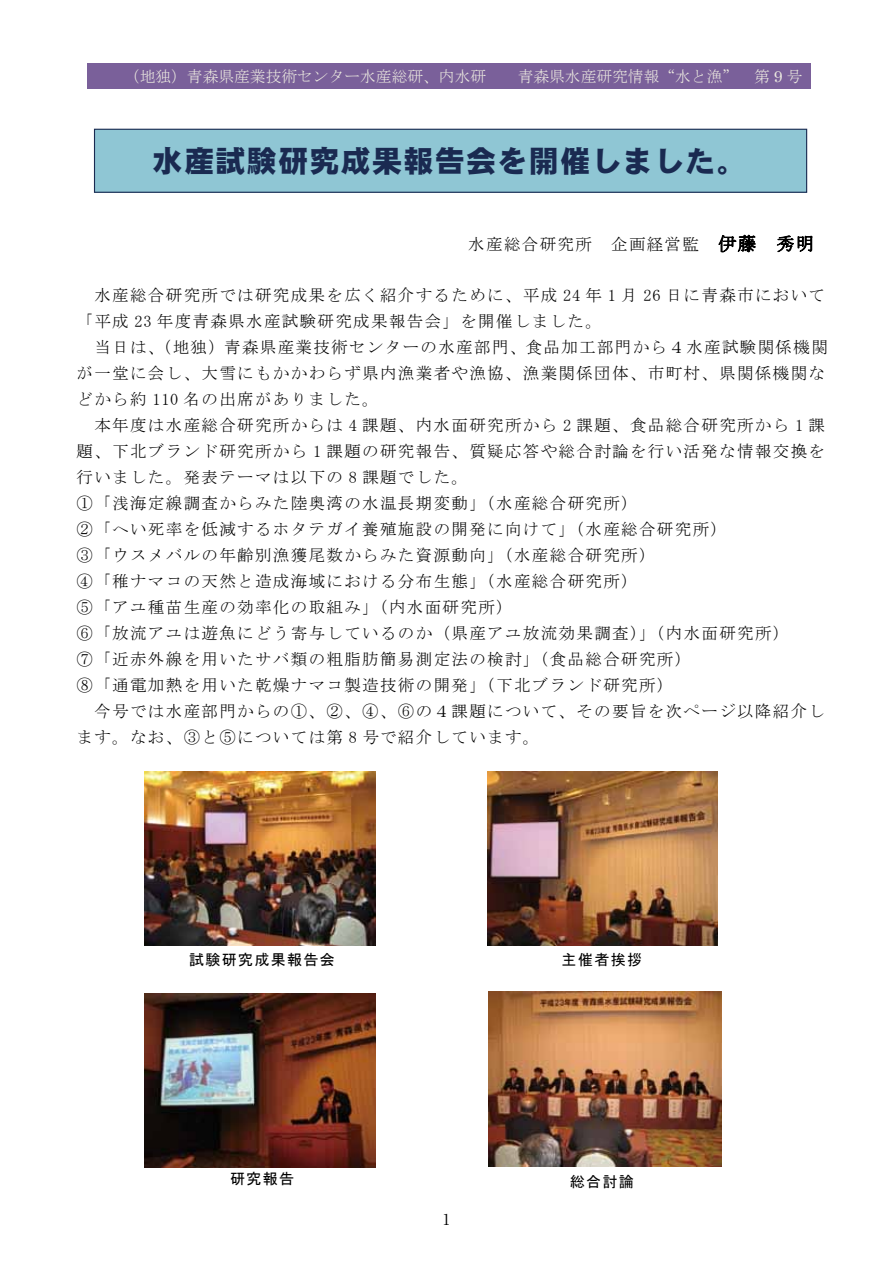
<style>
.page{position:relative;width:893px;height:1263px;background:#fff}
.page>*{position:absolute;margin:0;border:0;box-sizing:border-box;transform-origin:0 0}
.t1{font:30px "DF Gothic EB WIN RKSJ H";letter-spacing:.045em;color:#1a2a51}
.t2{font:16.5px/26px "MS Mincho";letter-spacing:.08em;color:#000}
.t3{font:15.75px "MS Mincho";color:#edebe1}
.t4{font:15px "MS Gothic";letter-spacing:.09em;color:#000}
.t5{font:15px "Ryumin Pr 5";color:#000}
.s1{font-family:"Century"}
.s2{font-size:18px}
</style>
<div class="page">
<div style="left:87px;top:64px;width:723px;height:25px;background:#7a609a"></div>
<svg style="left:719px;top:235px;width:37px;height:17px"></svg>
<svg style="left:777px;top:235px;width:35px;height:17px"></svg>
<div style="left:94px;top:129px;width:713px;height:63px;background:#8fc6d4"></div>
<div style="left:94px;top:129px;width:713px;height:64px;border:1px solid #1a2a51"></div>
<img style="left:488px;top:991px;width:233px;height:175px">
<img style="left:487px;top:772px;width:231px;height:173px">
<img style="left:144px;top:993px;width:232px;height:175px">
<img style="left:144px;top:772px;width:232px;height:173px">
<p class="t3" style="left:124px;top:68px;width:364px">（地独）青森県産業技術センター水産総研、内水研</p>
<p class="t3" style="left:518px;top:68px;width:286px">青森県水産研究情報“水と漁” 第 <span class="s1">9</span> 号</p>
<h1 class="t1" style="left:153px;top:146px;width:596px">水産試験研究成果報告会を開催しました。</h1>
<p class="t2" style="left:468px;top:231px;width:347px">水産総合研究所 企画経営監 <span class="s2">伊藤 秀明</span></p>
<p class="t2" style="left:77px;top:282px;width:750px;text-indent:18px">水産総合研究所では研究成果を広く紹介するために、平成 24 年 1 月 26 日に青森市において「平成 23 年度青森県水産試験研究成果報告会」を開催しました。</p>
<p class="t2" style="left:77px;top:334px;width:753px;text-indent:18px">当日は、（地独）青森県産業技術センターの水産部門、食品加工部門から４水産試験関係機関が一堂に会し、大雪にもかかわらず県内漁業者や漁協、漁業関係団体、市町村、県関係機関などから約 110 名の出席がありました。</p>
<p class="t2" style="left:77px;top:412px;width:750px;text-indent:18px">本年度は水産総合研究所からは 4 課題、内水面研究所から 2 課題、食品総合研究所から 1 課題、下北ブランド研究所から 1 課題の研究報告、質疑応答や総合討論を行い活発な情報交換を行いました。発表テーマは以下の 8 課題でした。<br>①「浅海定線調査からみた陸奥湾の水温長期変動」（水産総合研究所）<br>②「へい死率を低減するホタテガイ養殖施設の開発に向けて」（水産総合研究所）<br>③「ウスメバルの年齢別漁獲尾数からみた資源動向」（水産総合研究所）<br>④「稚ナマコの天然と造成海域における分布生態」（水産総合研究所）<br>⑤「アユ種苗生産の効率化の取組み」（内水面研究所）<br>⑥「放流アユは遊魚にどう寄与しているのか（県産アユ放流効果調査）」（内水面研究所）<br>⑦「近赤外線を用いたサバ類の粗脂肪簡易測定法の検討」（食品総合研究所）<br>⑧「通電加熱を用いた乾燥ナマコ製造技術の開発」（下北ブランド研究所）</p>
<p class="t2" style="left:77px;top:698px;width:750px;text-indent:18px">今号では水産部門からの①、②、④、⑥の４課題について、その要旨を次ページ以降紹介します。なお、③と⑤については第 8 号で紹介しています。</p>
<p class="t4" style="left:189px;top:952px;width:147px">試験研究成果報告会</p>
<p class="t4" style="left:562px;top:952px;width:82px">主催者挨拶</p>
<p class="t4" style="left:230px;top:1171px;width:66px">研究報告</p>
<p class="t4" style="left:570px;top:1174px;width:66px">総合討論</p>
<p class="t5" style="left:443px;top:1208px;width:9px">1</p>
</div>
